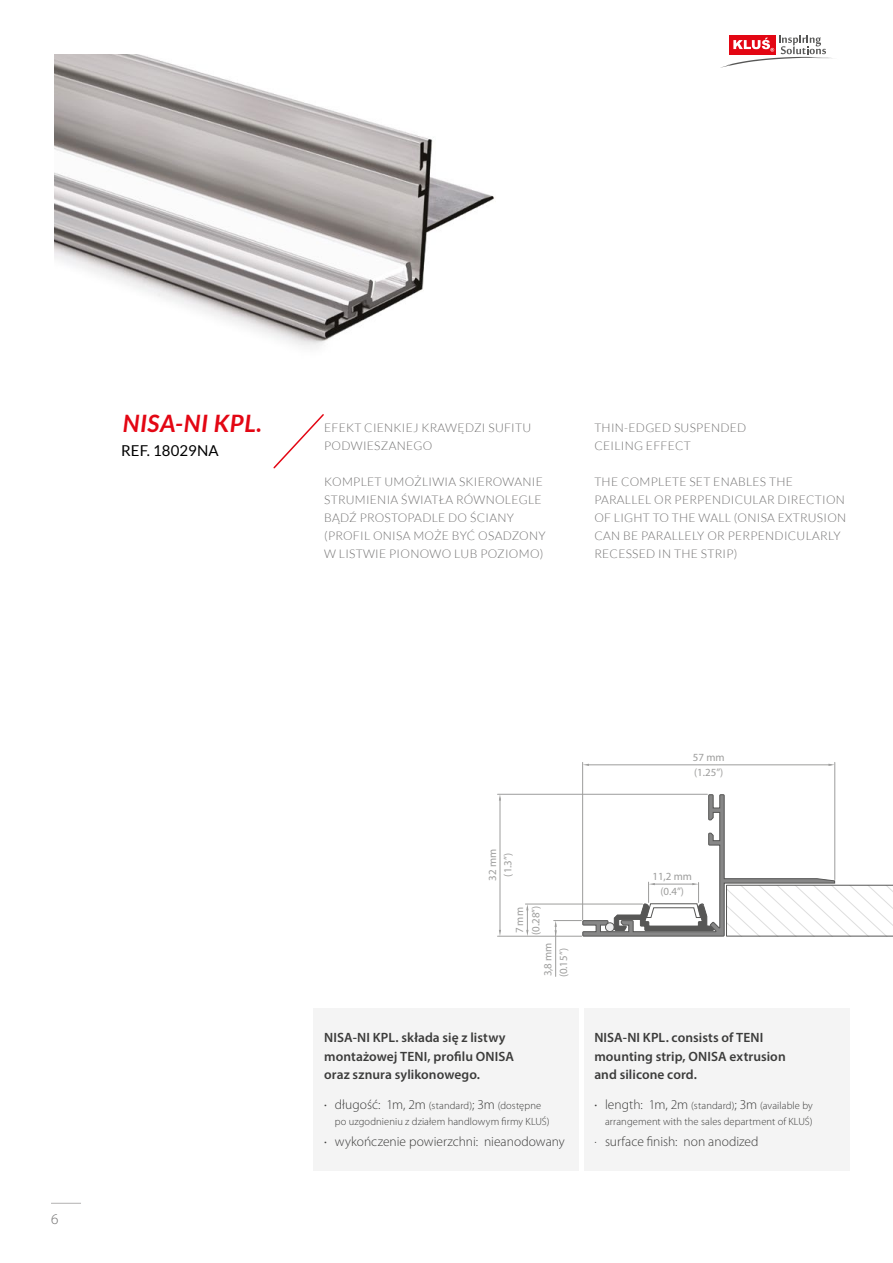
<style>
.page{position:relative;width:893px;height:1263px;background:#fff}
.page>*{position:absolute;margin:0;border:0;box-sizing:border-box;transform-origin:0 0}
.t1{font:italic 700 24px "Lato";letter-spacing:.025em;color:#e30613}
.t2{font:15px "Lato";letter-spacing:.005em;color:#000}
.t3{font:300 15px "Myriad Pro";color:#706f6f}
.t4{font:600 13.5px/18.5px "Myriad Pro";letter-spacing:.005em;color:#3c3c3b}
.t5{font:300 13.5px "Myriad Pro";color:#3c3c3b}
.t6{font:300 12px/18px "Lato";letter-spacing:.025em;color:#706f6f}
.t7{font:10.95px/15px "Myriad Pro";color:#9d9d9c}
.t8{font:300 10.5px/16.2px "Myriad Pro";letter-spacing:.01em;color:#3c3c3b}
.s1{font-weight:400;font-size:13.5px}
.s2{font-size:13.5px}
.s3{font-weight:400}
</style>
<div class="page">
<img style="left:54px;top:54px;width:441px;height:294px">
<hr style="left:555px;top:924px;width:1px;height:52px;background:#9d9d9c">
<hr style="left:497px;top:936px;width:85px;height:1px;background:#9d9d9c">
<hr style="left:525px;top:904px;width:117px;height:1px;background:#9d9d9c">
<svg style="left:526px;top:904px;width:2px;height:32px"></svg>
<hr style="left:582px;top:762px;width:1px;height:158px;background:#9d9d9c">
<hr style="left:834px;top:762px;width:1px;height:117px;background:#9d9d9c">
<hr style="left:588px;top:764px;width:243px;height:1px;background:#9d9d9c">
<hr style="left:497px;top:794px;width:210px;height:1px;background:#9d9d9c">
<hr style="left:500px;top:798px;width:1px;height:133px;background:#9d9d9c">
<svg style="left:554px;top:794px;width:339px;height:142px"></svg>
<svg style="left:273px;top:414px;width:51px;height:55px"></svg>
<div style="left:314px;top:1008px;width:265px;height:162px;background:#f4f4f4"></div>
<div style="left:584px;top:1008px;width:265px;height:162px;background:#f4f4f4"></div>
<hr style="left:51px;top:1203px;width:30px;height:1px;background:#b3b2b2">
<svg style="left:720px;top:35px;width:113px;height:33px"></svg>
<h1 class="t1" style="left:123px;top:410px;width:141px">NISA-NI KPL.</h1>
<p class="t6" style="left:324px;top:419px;width:209px">EFEKT CIENKIEJ KRAWĘDZI SUFITU<br>PODWIESZANEGO</p>
<p class="t6" style="left:324px;top:473px;width:223px">KOMPLET UMOŻLIWIA SKIEROWANIE<br>STRUMIENIA ŚWIATŁA RÓWNOLEGLE<br>BĄDŹ PROSTOPADLE DO ŚCIANY (PROFIL ONISA MOŻE BYĆ OSADZONY<br>W LISTWIE PIONOWO LUB POZIOMO)</p>
<p class="t2" style="left:121px;top:442px;width:99px">REF. 18029NA</p>
<p class="t6" style="left:594px;top:419px;width:154px">THIN-EDGED SUSPENDED<br>CEILING EFFECT</p>
<p class="t6" style="left:594px;top:473px;width:253px">THE COMPLETE SET ENABLES THE<br>PARALLEL OR PERPENDICULAR DIRECTION<br>OF LIGHT TO THE WALL (ONISA EXTRUSION<br>CAN BE PARALLELY OR PERPENDICULARLY<br>RECESSED IN THE STRIP)</p>
<p class="t7" style="left:622px;top:518px;width:25px;rotate:-90deg">(0.4”)</p>
<p class="t3" style="left:51px;top:1211px;width:9px">6</p>
<p class="t7" style="left:693px;top:749px;width:33px">57 mm (1.25”)</p>
<p class="t7" style="left:485px;top:881px;width:33px;text-align:center;rotate:-90deg">32 mm (1.3”)</p>
<p class="t7" style="left:511px;top:935px;width:31px;line-height:16.2px;rotate:-90deg">7 mm (0.28”)</p>
<p class="t7" style="left:540px;top:977px;width:37px;line-height:15.5px;rotate:-90deg">3,8 mm (0.15”)</p>
<p class="t4" style="left:324px;top:1028px;width:191px">NISA-NI KPL. składa się z listwy montażowej TENI, profilu ONISA oraz sznura sylikonowego.</p>
<p class="t8" style="left:335px;top:1097px;width:216px;text-indent:-11px"><span class="s1">·</span> <span class="s2">długość: 1m, 2m</span> (standard)<span class="s2">; 3m</span> (dostępne po uzgodnieniu z działem handlowym firmy KLUŚ)</p>
<p class="t5" style="left:324px;top:1134px;width:242px"><span class="s3">·</span> wykończenie powierzchni: nieanodowany</p>
<p class="t7" style="left:652px;top:869px;width:41px;line-height:14.5px;text-align:center">11,2 mm (0.4”)</p>
<p class="t4" style="left:594px;top:1028px;width:193px">NISA-NI KPL. consists of TENI mounting strip, ONISA extrusion and silicone cord.</p>
<p class="t8" style="left:594px;top:1097px;width:220px;text-align:right"><span class="s1">·</span> <span class="s2">length: 1m, 2m</span> (standard)<span class="s2">; 3m</span> (available by arrangement with the sales department of KLUŚ)</p>
<p class="t5" style="left:594px;top:1134px;width:166px">· surface finish: non anodized</p>
</div>
